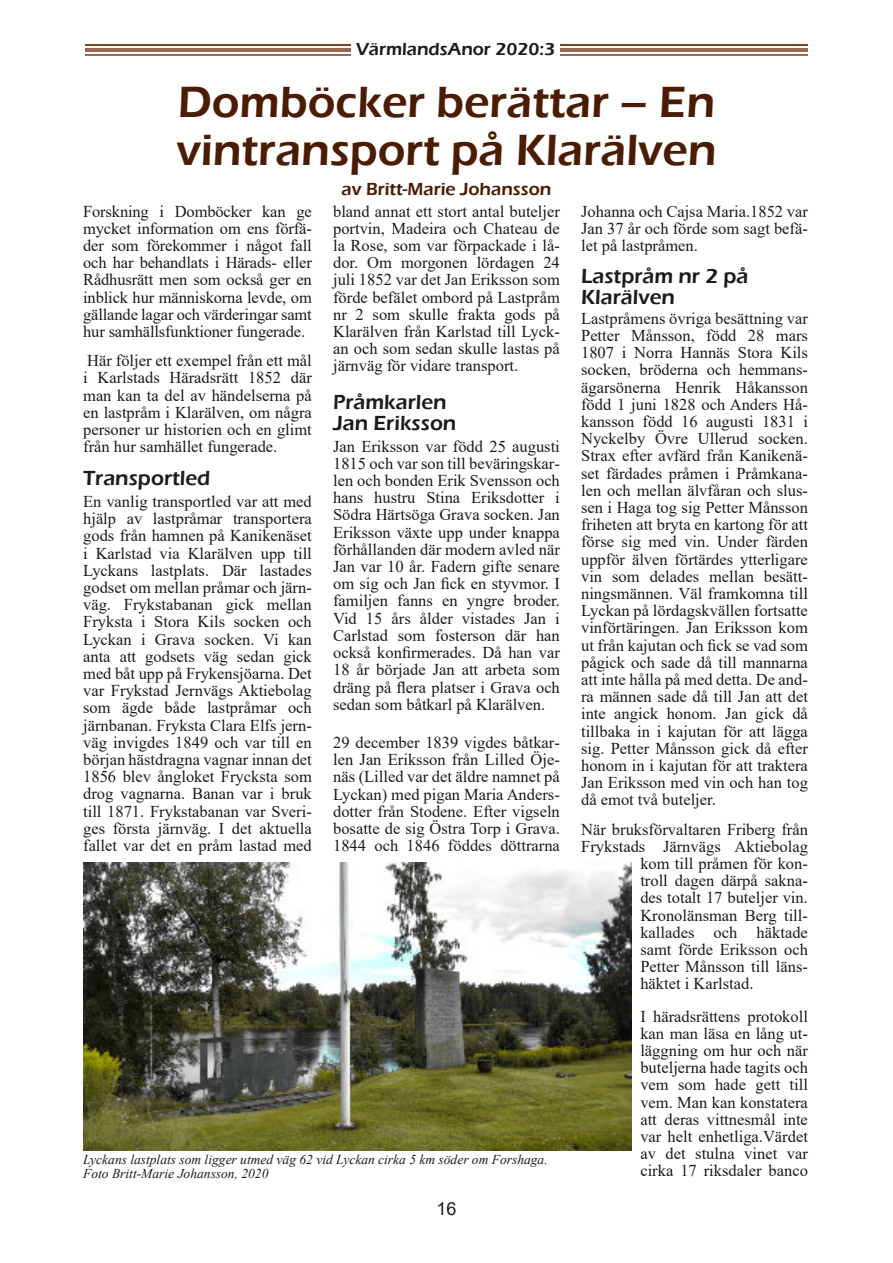
<style>
.page{position:relative;width:893px;height:1263px;background:#fff}
.page>*{position:absolute;margin:0;border:0;box-sizing:border-box;transform-origin:0 0}
.t1{font:600 45px/48.6px "Eras ITC";color:#4b1c04}
.t2{font:600 21px/21px "Eras ITC";color:#1b1b1f}
.t3{font:600 18px "Eras ITC";color:#4b1c04}
.t4{font:600 18px "Eras ITC";color:#1b1b1f}
.t5{font:18px "Arial";color:#1b1b1f}
.t6{font:16.5px/17.2px "Times New Roman";color:#1b1b1f;text-align:justify}
.t7{font:italic 13.5px/14.1px "Times New Roman";color:#1b1b1f}
</style>
<div class="page">
<hr style="left:85px;top:48px;width:723px;height:3px;background:#966751">
<hr style="left:85px;top:44px;width:723px;height:1px;background:#7d4326">
<hr style="left:85px;top:54px;width:723px;height:1px;background:#9d694f">
<div style="left:351px;top:34px;width:209px;height:34px;background:#fff"></div>
<img style="left:83px;top:863px;width:549px;height:288px">
<p class="t4" style="left:356px;top:43px;width:200px">VärmlandsAnor 2020:3</p>
<h1 class="t1" style="left:176px;top:82px;width:542px">Domböcker berättar – En vintransport på Klarälven</h1>
<p class="t3" style="left:342px;top:183px;width:211px">av Britt-Marie Johansson</p>
<p class="t6" style="left:581px;top:204px;width:228px">Johanna och Cajsa Maria.1852 var Jan 37 år och förde som sagt befä‐ let på lastpråmen.</p>
<p class="t2" style="left:581px;top:267px;width:169px">Lastpråm nr 2 på<br>Klarälven</p>
<p class="t6" style="left:581px;top:311px;width:228px">Lastpråmens övriga besättning var Petter Månsson, född 28 mars 1807 i Norra Hannäs Stora Kils socken, bröderna och hemmans‐ ägarsönerna Henrik Håkansson född 1 juni 1828 och Anders Hå‐ kansson född 16 augusti 1831 i Nyckelby Övre Ullerud socken.<br>Strax efter avfärd från Kanikenä‐ set färdades pråmen i Pråmkana‐ len och mellan älvfåran och slus‐ sen i Haga tog sig Petter Månsson friheten att bryta en kartong för att förse sig med vin. Under färden uppför älven förtärdes ytterligare vin som delades mellan besätt‐ ningsmännen. Väl framkomna till Lyckan på lördagskvällen fortsatte vinförtäringen. Jan Eriksson kom ut från kajutan och fick se vad som pågick och sade då till mannarna att inte hålla på med detta. De and‐ ra männen sade då till Jan att det inte angick honom. Jan gick då tillbaka in i kajutan för att lägga sig. Petter Månsson gick då efter honom in i kajutan för att traktera Jan Eriksson med vin och han tog då emot två buteljer.</p>
<p class="t6" style="left:581px;top:822px;width:228px">När bruksförvaltaren Friberg från</p>
<p class="t6" style="left:581px;top:839px;width:228px">Frykstads Järnvägs Aktiebolag</p>
<p class="t6" style="left:640px;top:856px;width:169px">kom till pråmen för kon‐</p>
<p class="t6" style="left:640px;top:874px;width:169px">troll dagen därpå sakna‐</p>
<p class="t6" style="left:640px;top:891px;width:169px">des totalt 17 buteljer vin.</p>
<p class="t6" style="left:640px;top:908px;width:169px">Kronolänsman Berg till‐</p>
<p class="t6" style="left:640px;top:925px;width:169px">kallades och häktade</p>
<p class="t6" style="left:640px;top:942px;width:169px">samt förde Eriksson och</p>
<p class="t6" style="left:640px;top:960px;width:169px">Petter Månsson till läns‐</p>
<p class="t6" style="left:640px;top:977px;width:115px">häktet i Karlstad.</p>
<p class="t6" style="left:640px;top:1009px;width:169px">I häradsrättens protokoll kan man läsa en lång ut‐ läggning om hur och när buteljerna hade tagits och vem som hade gett till vem. Man kan konstatera att deras vittnesmål inte var helt enhetliga.Värdet av det stulna vinet var cirka 17 riksdaler banco</p>
<p class="t6" style="left:333px;top:204px;width:228px">bland annat ett stort antal buteljer portvin, Madeira och Chateau de la Rose, som var förpackade i lå‐ dor. Om morgonen lördagen 24 juli 1852 var det Jan Eriksson som förde befälet ombord på Lastpråm nr 2 som skulle frakta gods på Klarälven från Karlstad till Lyck‐ an och som sedan skulle lastas på järnväg för vidare transport.</p>
<p class="t2" style="left:333px;top:394px;width:125px">Pråmkarlen<br>Jan Eriksson</p>
<p class="t6" style="left:333px;top:439px;width:228px">Jan Eriksson var född 25 augusti 1815 och var son till beväringskar‐ len och bonden Erik Svensson och hans hustru Stina Eriksdotter i Södra Härtsöga Grava socken. Jan Eriksson växte upp under knappa förhållanden där modern avled när Jan var 10 år. Fadern gifte senare om sig och Jan fick en styvmor. I familjen fanns en yngre broder.<br>Vid 15 års ålder vistades Jan i Carlstad som fosterson där han också konfirmerades. Då han var 18 år började Jan att arbeta som dräng på flera platser i Grava och sedan som båtkarl på Klarälven.</p>
<p class="t6" style="left:333px;top:735px;width:228px">29 december 1839 vigdes båtkar‐ len Jan Eriksson från Lilled Öje‐ näs (Lilled var det äldre namnet på Lyckan) med pigan Maria Anders‐ dotter från Stodene. Efter vigseln bosatte de sig Östra Torp i Grava.<br>1844 och 1846 föddes döttrarna</p>
<p class="t6" style="left:83px;top:204px;width:230px">Forskning i Domböcker kan ge mycket information om ens förfä‐ der som förekommer i något fall och har behandlats i Härads- eller Rådhusrätt men som också ger en inblick hur människorna levde, om gällande lagar och värderingar samt hur samhällsfunktioner fungerade.</p>
<p class="t6" style="left:83px;top:354px;width:230px">Här följer ett exempel från ett mål i Karlstads Häradsrätt 1852 där man kan ta del av händelserna på en lastpråm i Klarälven, om några personer ur historien och en glimt från hur samhället fungerade.</p>
<p class="t2" style="left:83px;top:470px;width:129px">Transportled</p>
<p class="t6" style="left:83px;top:494px;width:230px">En vanlig transportled var att med hjälp av lastpråmar transportera gods från hamnen på Kanikenäset i Karlstad via Klarälven upp till Lyckans lastplats. Där lastades godset om mellan pråmar och järn‐ väg. Frykstabanan gick mellan Fryksta i Stora Kils socken och Lyckan i Grava socken. Vi kan anta att godsets väg sedan gick med båt upp på Frykensjöarna. Det var Frykstad Jernvägs Aktiebolag som ägde både lastpråmar och järnbanan. Fryksta Clara Elfs jern‐ väg invigdes 1849 och var till en början hästdragna vagnar innan det 1856 blev ångloket Frycksta som drog vagnarna. Banan var i bruk till 1871. Frykstabanan var Sveri‐ ges första järnväg. I det aktuella fallet var det en pråm lastad med</p>
<p class="t7" style="left:83px;top:1153px;width:466px">Lyckans lastplats som ligger utmed väg 62 vid Lyckan cirka 5 km söder om Forshaga.<br>Foto Britt-Marie Johansson, 2020</p>
<p class="t5" style="left:436px;top:1202px;width:22px">16</p>
</div>
